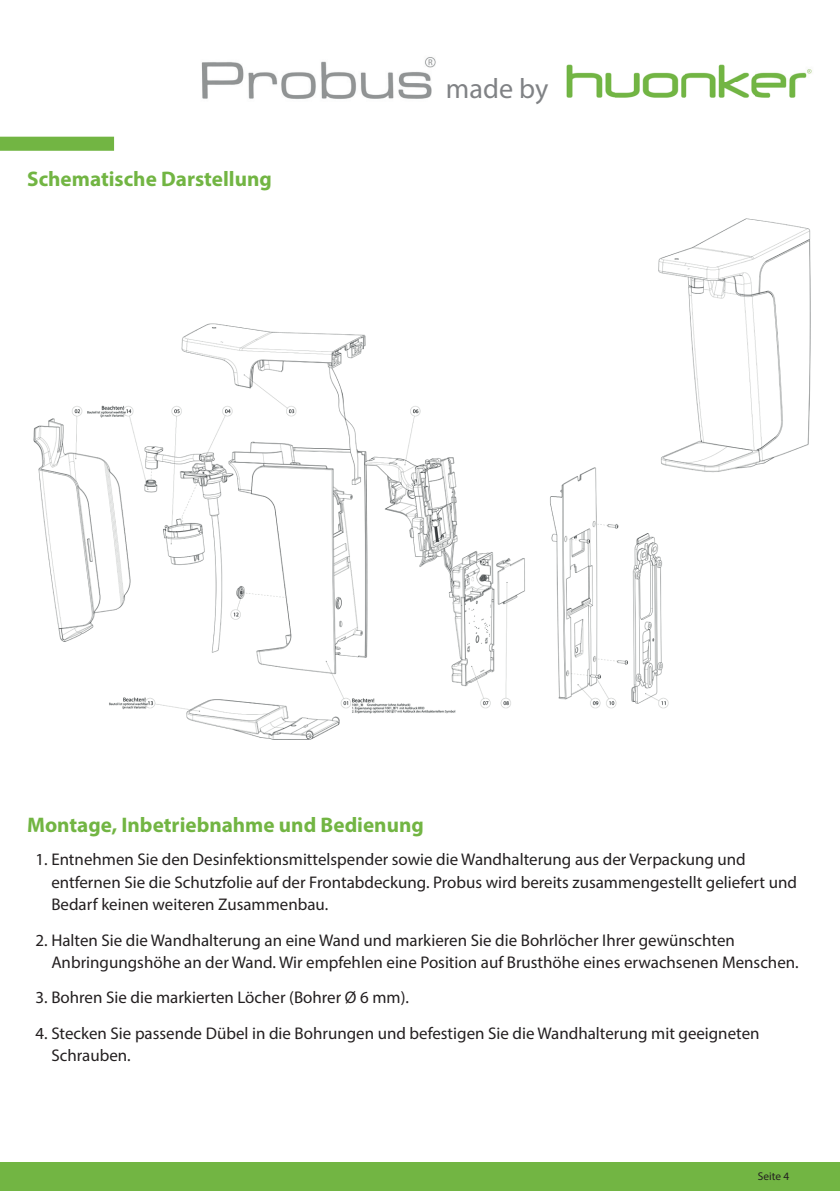
<style>
.page{position:relative;width:840px;height:1191px;background:#fff}
.page>*{position:absolute;margin:0;border:0;box-sizing:border-box;transform-origin:0 0}
.t1{font:28.2px "Myriad Pro";color:#808285}
.t2{font:700 21.2px "Myriad Pro";color:#72b543}
.t3{font:17px/22.6px "Myriad Pro";color:#231f20}
.t4{font:11.2px "Myriad Pro";color:#231f20}
</style>
<div class="page">
<img style="left:201px;top:57px;width:235px;height:42px">
<img style="left:566px;top:64px;width:246px;height:34px">
<div style="left:0;top:137px;width:114px;height:14px;background:#72b543"></div>
<div style="left:0;top:1162px;width:839px;height:29px;background:#72b543"></div>
<img style="left:33px;top:218px;width:778px;height:522px">
<p class="t2" style="left:27px;top:165px;width:246px">Schematische Darstellung</p>
<h1 class="t1" style="left:445px;top:71px;width:104px">made by</h1>
<p class="t2" style="left:27px;top:811px;width:398px">Montage, Inbetriebnahme und Bedienung</p>
<p class="t3" style="left:51px;top:848px;width:746px;text-indent:-16px">1. Entnehmen Sie den Desinfektionsmittelspender sowie die Wandhalterung aus der Verpackung und entfernen Sie die Schutzfolie auf der Frontabdeckung. Probus wird bereits zusammengestellt geliefert und<br>Bedarf keinen weiteren Zusammenbau.</p>
<p class="t3" style="left:51px;top:928px;width:748px;text-indent:-16px">2. Halten Sie die Wandhalterung an eine Wand und markieren Sie die Bohrlöcher Ihrer gewünschten<br>Anbringungshöhe an der Wand. Wir empfehlen eine Position auf Brusthöhe eines erwachsenen Menschen.</p>
<p class="t3" style="left:36px;top:986px;width:375px">3. Bohren Sie die markierten Löcher (Bohrer Ø 6 mm).</p>
<p class="t3" style="left:51px;top:1021px;width:709px;text-indent:-16px">4. Stecken Sie passende Dübel in die Bohrungen und befestigen Sie die Wandhalterung mit geeigneten<br>Schrauben.</p>
<p class="t4" style="left:757px;top:1169px;width:33px">Seite 4</p>
</div>
